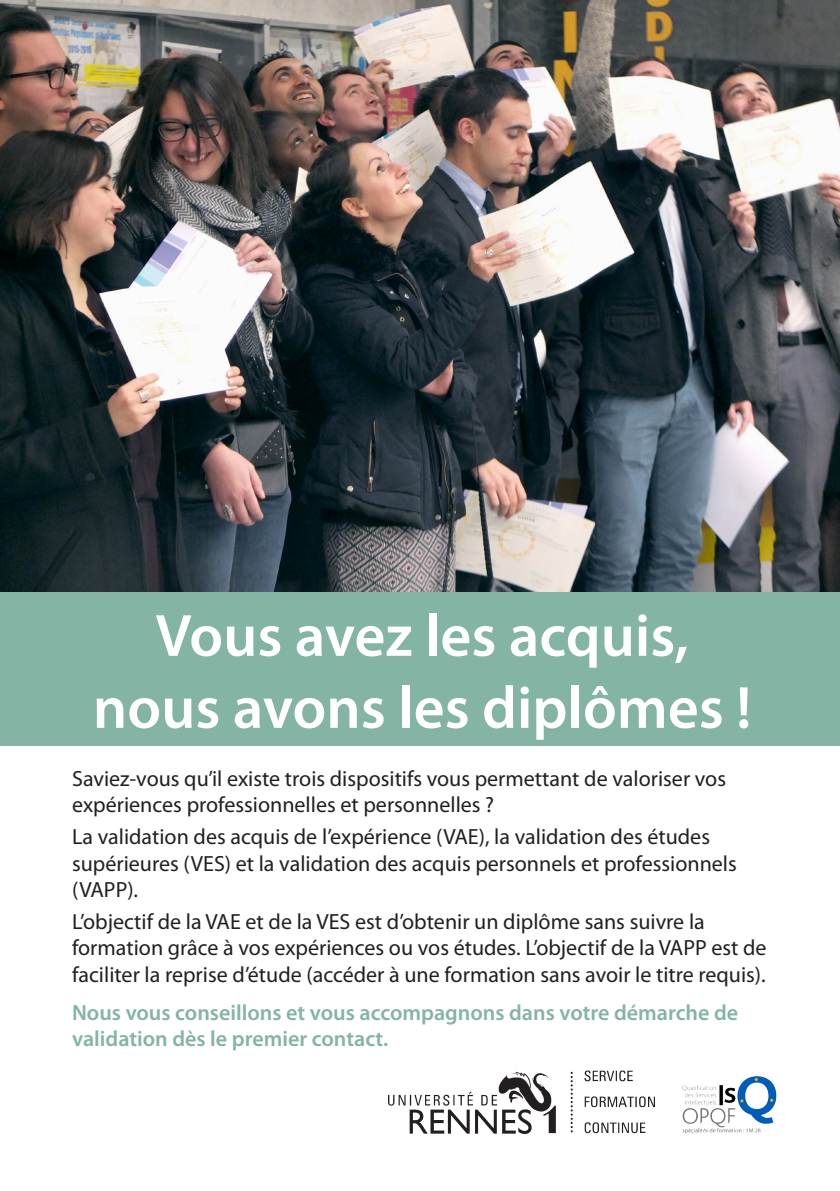
<style>
.page{position:relative;width:840px;height:1191px;background:#fff}
.page>*{position:absolute;margin:0;border:0;box-sizing:border-box;transform-origin:0 0}
.titre{font:600 60px "Myriad Pro";color:#fff}
.t1{font:22px/26.4px "Myriad Pro";color:#231f20}
.t2{font:600 22px/26.4px "Myriad Pro";color:#84b4a3}
</style>
<div class="page">
<img style="left:0;top:0;width:839px;height:593px">
<div style="left:0;top:593px;width:839px;height:153px;background:#84b4a3"></div>
<img style="left:388px;top:1070px;width:265px;height:63px">
<img style="left:682px;top:1076px;width:95px;height:57px">
<p class="titre" style="left:155px;top:597px;width:534px">Vous avez les acquis,</p>
<p class="titre" style="left:93px;top:669px;width:659px">nous avons les diplômes !</p>
<p class="t1" style="left:72px;top:764px;width:655px">Saviez-vous qu’il existe trois dispositifs vous permettant de valoriser vos expériences professionnelles et personnelles ?</p>
<p class="t1" style="left:72px;top:823px;width:666px">La validation des acquis de l’expérience (VAE), la validation des études supérieures (VES) et la validation des acquis personnels et professionnels (VAPP).</p>
<p class="t1" style="left:72px;top:908px;width:695px">L’objectif de la VAE et de la VES est d’obtenir un diplôme sans suivre la formation grâce à vos expériences ou vos études. L’objectif de la VAPP est de faciliter la reprise d’étude (accéder à une formation sans avoir le titre requis).</p>
<p class="t2" style="left:72px;top:998px;width:667px">Nous vous conseillons et vous accompagnons dans votre démarche de validation dès le premier contact.</p>
</div>
